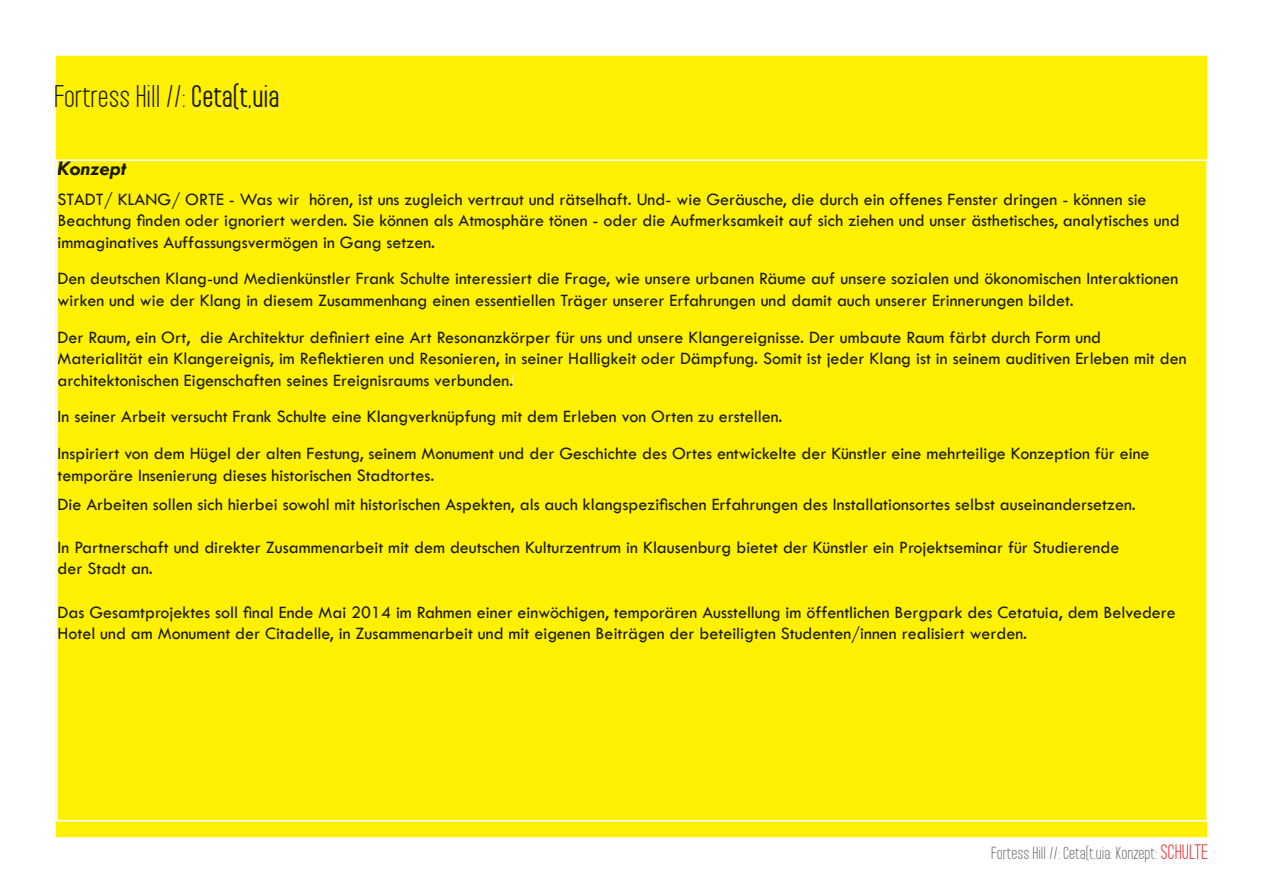
<style>
.page{position:relative;width:1263px;height:893px;background:#fff}
.page>*{position:absolute;margin:0;border:0;box-sizing:border-box;transform-origin:0 0}
.t1{font:27px "Pakt";color:#191a00}
.t2{font:italic 700 21px "Tw Cen";color:#191a00;scale:1.07 1}
.t3{font:18px/21.6px "Tw Cen";color:#191a00}
.t4{font:15px "Pakt";color:#6c6d70}
.s1{font-weight:700}
.s2{font-size:18px;color:#ee272e}
</style>
<div class="page">
<div style="left:55px;top:55px;width:1153px;height:783px;background:#fff101"></div>
<div style="left:58px;top:162px;width:69px;height:17px;background:#fff101"></div>
<div style="left:58px;top:191px;width:1088px;height:18px;background:#fff101"></div>
<div style="left:59px;top:214px;width:1120px;height:16px;background:#fff101"></div>
<div style="left:58px;top:236px;width:377px;height:15px;background:#fff101"></div>
<div style="left:59px;top:273px;width:1119px;height:15px;background:#fff101"></div>
<div style="left:58px;top:294px;width:1015px;height:15px;background:#fff101"></div>
<div style="left:59px;top:331px;width:1042px;height:15px;background:#fff101"></div>
<div style="left:58px;top:352px;width:1129px;height:16px;background:#fff101"></div>
<div style="left:58px;top:374px;width:454px;height:15px;background:#fff101"></div>
<div style="left:59px;top:411px;width:723px;height:15px;background:#fff101"></div>
<div style="left:59px;top:447px;width:1090px;height:15px;background:#fff101"></div>
<div style="left:58px;top:469px;width:376px;height:15px;background:#fff101"></div>
<div style="left:59px;top:498px;width:1076px;height:15px;background:#fff101"></div>
<div style="left:59px;top:541px;width:1060px;height:15px;background:#fff101"></div>
<div style="left:58px;top:563px;width:95px;height:12px;background:#fff101"></div>
<div style="left:59px;top:606px;width:1117px;height:15px;background:#fff101"></div>
<div style="left:59px;top:626px;width:967px;height:17px;background:#fff101"></div>
<hr style="left:56px;top:160px;width:2px;height:661px;background:#fff">
<hr style="left:57px;top:820px;width:1150px;height:1px;background:#fff">
<hr style="left:1206px;top:160px;width:2px;height:661px;background:#fff">
<hr style="left:57px;top:159px;width:1150px;height:2px;background:#fff">
<div style="left:55px;top:85px;width:131px;height:22px;background:#fff101"></div>
<svg style="left:55px;top:85px;width:1px;height:22px"></svg>
<div style="left:193px;top:83px;width:85px;height:26px;background:#fff101"></div>
<h1 class="t1" style="left:54px;top:80px;width:227px">Fortress Hill //: <span class="s1">CETA(T,UIA</span></h1>
<p class="t2" style="left:58px;top:156px;width:66px">Konzept</p>
<p class="t3" style="left:58px;top:188px;width:1123px">STADT/ KLANG/ ORTE - Was wir hören, ist uns zugleich vertraut und rätselhaft. Und- wie Geräusche, die durch ein offenes Fenster dringen - können sie<br>Beachtung finden oder ignoriert werden. Sie können als Atmosphäre tönen - oder die Aufmerksamkeit auf sich ziehen und unser ästhetisches, analytisches und immaginatives Auffassungsvermögen in Gang setzen.</p>
<p class="t3" style="left:58px;top:268px;width:1122px">Den deutschen Klang-und Medienkünstler Frank Schulte interessiert die Frage, wie unsere urbanen Räume auf unsere sozialen und ökonomischen Interaktionen wirken und wie der Klang in diesem Zusammenhang einen essentiellen Träger unserer Erfahrungen und damit auch unserer Erinnerungen bildet.</p>
<p class="t3" style="left:58px;top:326px;width:1130px">Der Raum, ein Ort, die Architektur definiert eine Art Resonanzkörper für uns und unsere Klangereignisse. Der umbaute Raum färbt durch Form und<br>Materialität ein Klangereignis, im Reflektieren und Resonieren, in seiner Halligkeit oder Dämpfung. Somit ist jeder Klang ist in seinem auditiven Erleben mit den architektonischen Eigenschaften seines Ereignisraums verbunden.</p>
<p class="t3" style="left:58px;top:398px;width:1093px;line-height:36.6px">In seiner Arbeit versucht Frank Schulte eine Klangverknüpfung mit dem Erleben von Orten zu erstellen.<br>Inspiriert von dem Hügel der alten Festung, seinem Monument und der Geschichte des Ortes entwickelte der Künstler eine mehrteilige Konzeption für eine</p>
<p class="t3" style="left:58px;top:460px;width:1080px;line-height:29.1px">temporäre Insenierung dieses historischen Stadtortes.<br>Die Arbeiten sollen sich hierbei sowohl mit historischen Aspekten, als auch klangspezifischen Erfahrungen des Installationsortes selbst auseinandersetzen.</p>
<p class="t3" style="left:58px;top:536px;width:1063px">In Partnerschaft und direkter Zusammenarbeit mit dem deutschen Kulturzentrum in Klausenburg bietet der Künstler ein Projektseminar für Studierende der Stadt an.</p>
<p class="t3" style="left:58px;top:601px;width:1120px">Das Gesamtprojektes soll final Ende Mai 2014 im Rahmen einer einwöchigen, temporären Ausstellung im öffentlichen Bergpark des Cetatuia, dem Belvedere<br>Hotel und am Monument der Citadelle, in Zusammenarbeit und mit eigenen Beiträgen der beteiligten Studenten/innen realisiert werden.</p>
<p class="t4" style="left:991px;top:844px;width:219px">Fortess Hill //: Ceta(t,uia: Konzept: <span class="s2">SCHULTE</span></p>
</div>
